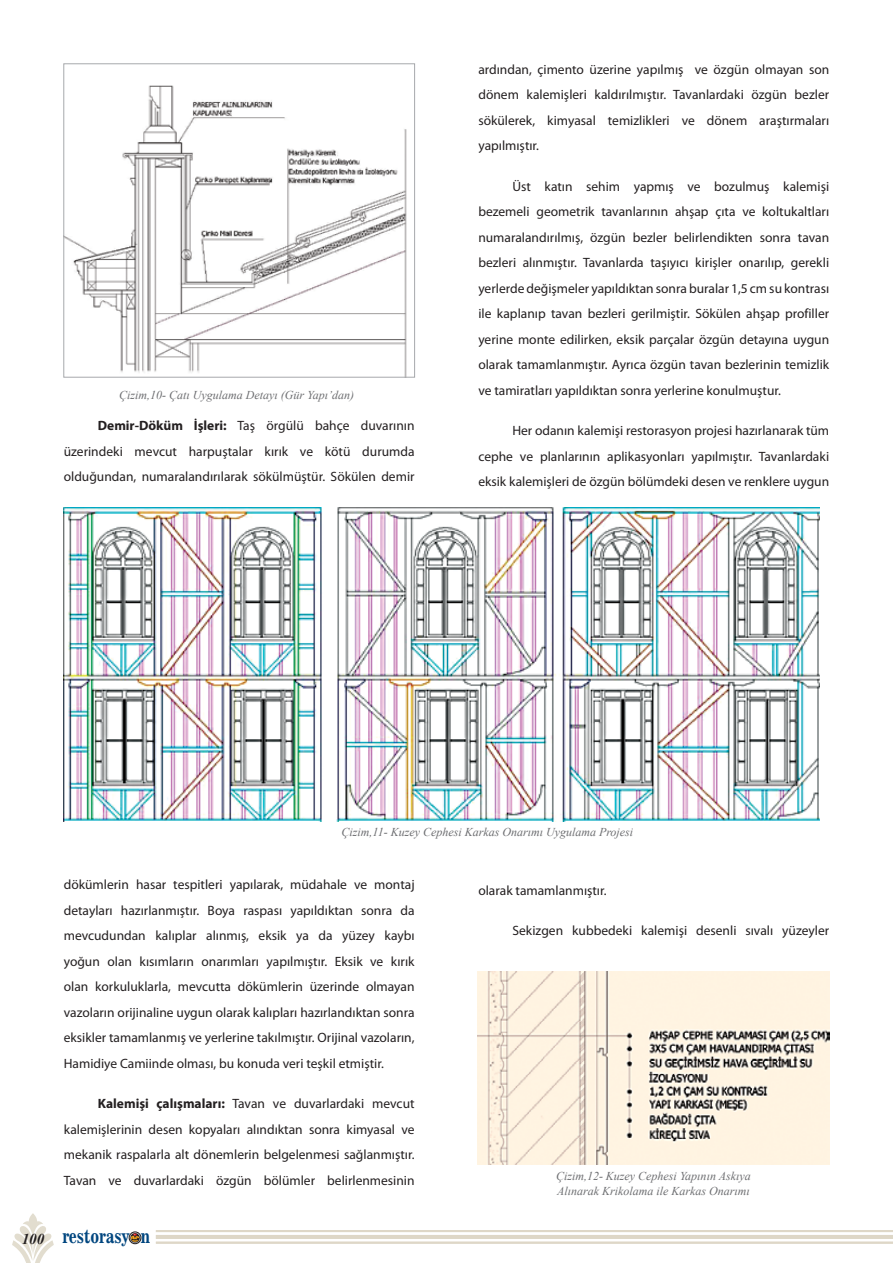
<style>
.page{position:relative;width:893px;height:1263px;background:#fff}
.page>*{position:absolute;margin:0;border:0;box-sizing:border-box;transform-origin:0 0}
.t1{font:17.7px "News 701 BT Bold A";color:#00467f;scale:.8 1}
.t2{font:13.5px/25.5px "Myriad Pro";color:#231f20;text-align:justify}
.t3{font:italic 12px/15px "Times New Roman";color:#6d6e71}
.s1{font-weight:700}
.s2{font-family:"Times New Roman";font-weight:700;font-style:italic;font-size:15px;color:#231f20}
</style>
<div class="page">
<svg style="left:12px;top:1213px;width:42px;height:50px"></svg>
<div style="left:129px;top:1232px;width:12px;height:12px;border:1px solid #231f20;border-radius:50%"></div>
<svg style="left:129px;top:1232px;width:12px;height:11px"></svg>
<hr style="left:156px;top:1242px;width:737px;height:1px;background:#ded7c7">
<hr style="left:156px;top:1235px;width:737px;height:4px;background:#ded7c7">
<hr style="left:156px;top:1230px;width:737px;height:2px;background:#ded7c7">
<img style="left:65px;top:85px;width:342px;height:291px">
<div style="left:63px;top:63px;width:352px;height:315px;border:1px solid #a7a9ac"></div>
<img style="left:63px;top:507px;width:757px;height:315px">
<img style="left:477px;top:971px;width:352px;height:193px">
<p class="t3" style="left:119px;top:387px;width:236px">Çizim,10- Çatı Uygulama Detayı (Gür Yapı’dan)</p>
<p class="t2" style="left:64px;top:413px;width:352px;text-indent:34px"><span class="s1">Demir-Döküm İşleri:</span> Taş örgülü bahçe duvarının üzerindeki mevcut harpuştalar kırık ve kötü durumda olduğundan, numaralandırılarak sökülmüştür. Sökülen demir</p>
<p class="t2" style="left:478px;top:56px;width:352px">ardından, çimento üzerine yapılmış ve özgün olmayan son dönem kalemişleri kaldırılmıştır. Tavanlardaki özgün bezler sökülerek, kimyasal temizlikleri ve dönem araştırmaları yapılmıştır.</p>
<p class="t2" style="left:478px;top:173px;width:352px;text-indent:34px">Üst katın sehim yapmış ve bozulmuş kalemişi bezemeli geometrik tavanlarının ahşap çıta ve koltukaltları numaralandırılmış, özgün bezler belirlendikten sonra tavan bezleri alınmıştır. Tavanlarda taşıyıcı kirişler onarılıp, gerekli yerlerde değişmeler yapıldıktan sonra buralar 1,5 cm su kontrası ile kaplanıp tavan bezleri gerilmiştir. Sökülen ahşap profiller yerine monte edilirken, eksik parçalar özgün detayına uygun olarak tamamlanmıştır. Ayrıca özgün tavan bezlerinin temizlik ve tamiratları yapıldıktan sonra yerlerine konulmuştur.</p>
<p class="t2" style="left:478px;top:418px;width:352px;text-indent:34px">Her odanın kalemişi restorasyon projesi hazırlanarak tüm cephe ve planlarının aplikasyonları yapılmıştır. Tavanlardaki eksik kalemişleri de özgün bölümdeki desen ve renklere uygun</p>
<p class="t3" style="left:342px;top:824px;width:293px">Çizim,11- Kuzey Cephesi Karkas Onarımı Uygulama Projesi</p>
<p class="t2" style="left:64px;top:872px;width:352px">dökümlerin hasar tespitleri yapılarak, müdahale ve montaj detayları hazırlanmıştır. Boya raspası yapıldıktan sonra da mevcudundan kalıplar alınmış, eksik ya da yüzey kaybı yoğun olan kısımların onarımları yapılmıştır. Eksik ve kırık olan korkuluklarla, mevcutta dökümlerin üzerinde olmayan vazoların orijinaline uygun olarak kalıpları hazırlandıktan sonra eksikler tamamlanmış ve yerlerine takılmıştır. Orijinal vazoların, Hamidiye Camiinde olması, bu konuda veri teşkil etmiştir.</p>
<p class="t2" style="left:64px;top:1091px;width:352px;text-indent:34px"><span class="s1">Kalemişi çalışmaları:</span> Tavan ve duvarlardaki mevcut kalemişlerinin desen kopyaları alındıktan sonra kimyasal ve mekanik raspalarla alt dönemlerin belgelenmesi sağlanmıştır.<br>Tavan ve duvarlardaki özgün bölümler belirlenmesinin</p>
<h1 class="t1" style="left:22px;top:1225px;width:162px"><span class="s2">100</span> restorasy n</h1>
<p class="t2" style="left:478px;top:877px;width:130px">olarak tamamlanmıştır.</p>
<p class="t2" style="left:512px;top:917px;width:318px">Sekizgen kubbedeki kalemişi desenli sıvalı yüzeyler</p>
<p class="t3" style="left:556px;top:1168px;width:196px">Çizim,12- Kuzey Cephesi Yapının Askıya<br>Alınarak Krikolama ile Karkas Onarımı</p>
</div>
